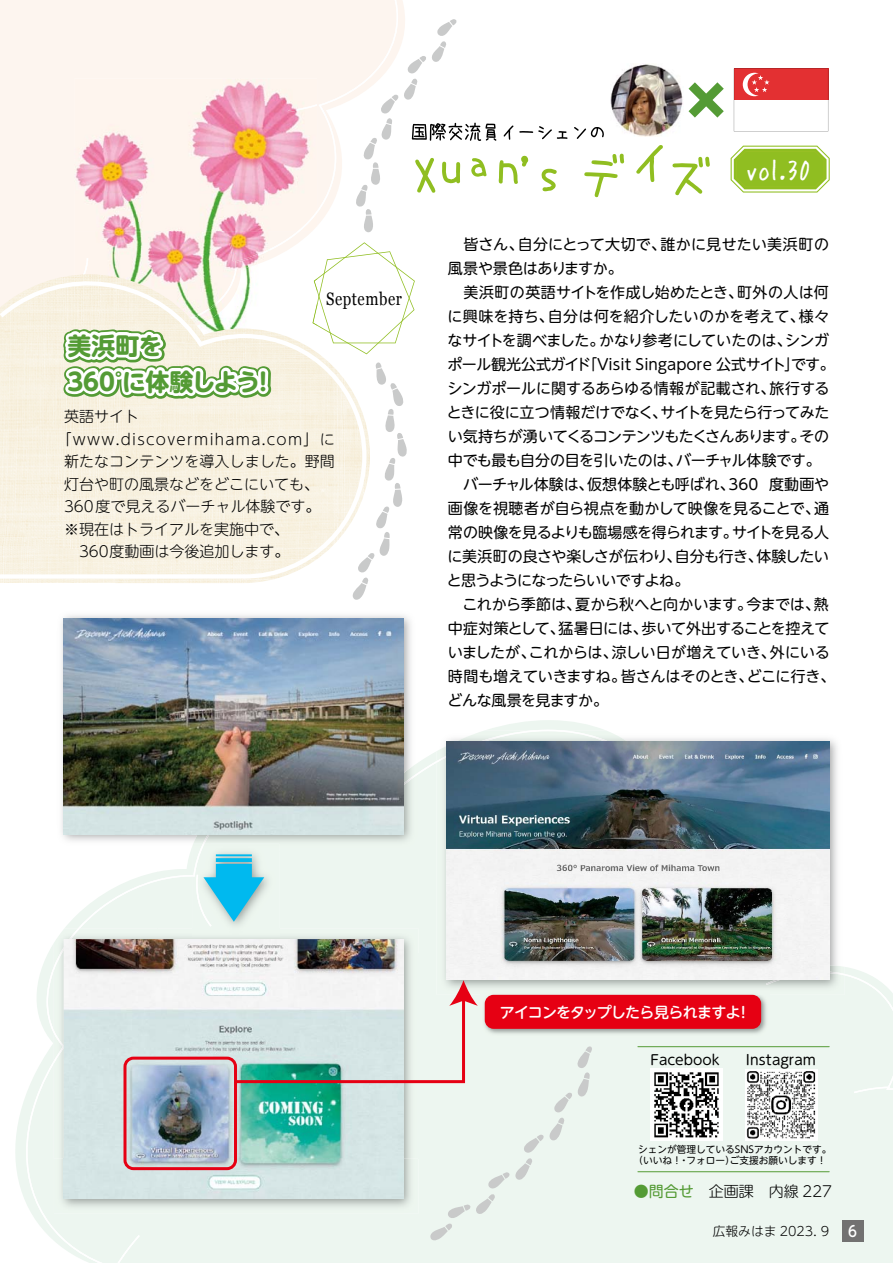
<style>
.page{position:relative;width:893px;height:1263px;background:#fff}
.page>*{position:absolute;margin:0;border:0;box-sizing:border-box;transform-origin:0 0}
.t1{font:30px "Hui Font P";color:#fff}
.t2{font:700 24px/36px "UD Shin M Go Pro";letter-spacing:-.01em;color:#549b35}
.t3{font:18px "Georgia";letter-spacing:.035em;color:#010101;scale:.83 1}
.t4{font:15px/24px "UD Shin M Go Pro";letter-spacing:-.015em;color:#000}
.t5{font:300 15px "UD Shin M Go Pro";color:#000}
.t6{font:300 15px "UD Shin M Go Pro";letter-spacing:.085em;color:#000}
.t7{font:500 15px "UD Shin M Go Pro";letter-spacing:-.055em;color:#fff}
.t8{font:500 15px "UD Shin M Go Pro";letter-spacing:-.055em;color:#fff;scale:.9 1}
.t9{font:13.8px "UD Shin M Go Pro";color:#000}
.t10{font:300 12.75px "UD Shin M Go Pro";color:#000}
.t11{font:9.6px/11.1px "UD Shin M Go Pro";color:#000;text-align:center}
.s1{font-weight:400;color:#549b35}
</style>
<div class="page">
<svg style="left:26px;top:945px;width:41px;height:306px;fill:#edf6f0"></svg>
<div style="left:67px;top:933px;width:826px;height:330px;background:#edf6f0"></div>
<svg style="left:636px;top:145px;width:27px;height:37px"></svg>
<svg style="left:672px;top:157px;width:38px;height:38px"></svg>
<svg style="left:730px;top:145px;width:100px;height:48px;background:#a7cb4e"></svg>
<img style="left:624px;top:64px;width:55px;height:72px">
<svg style="left:679px;top:69px;width:149px;height:62px"></svg>
<img style="left:650px;top:1069px;width:72px;height:72px">
<img style="left:746px;top:1069px;width:72px;height:72px">
<hr style="left:638px;top:1046px;width:191px;height:1px;background:#549b35">
<hr style="left:638px;top:1171px;width:191px;height:1px;background:#549b35">
<img style="left:54px;top:933px;width:365px;height:280px">
<img style="left:64px;top:939px;width:340px;height:259px">
<img style="left:436px;top:976px;width:409px;height:19px">
<img style="left:436px;top:738px;width:409px;height:238px">
<img style="left:661px;top:980px;width:133px;height:5px">
<img style="left:446px;top:741px;width:383px;height:239px">
<img style="left:99px;top:933px;width:59px;height:21px">
<img style="left:279px;top:933px;width:140px;height:21px">
<img style="left:53px;top:1065px;width:1px;height:93px">
<img style="left:419px;top:953px;width:1px;height:27px">
<img style="left:53px;top:933px;width:46px;height:132px">
<img style="left:54px;top:933px;width:26px;height:130px">
<img style="left:193px;top:933px;width:86px;height:4px">
<div style="left:123px;top:1057px;width:114px;height:113px;border:3px solid #e60013;border-radius:9px"></div>
<svg style="left:232px;top:980px;width:362px;height:262px;background:#d2e3de"></svg>
<img style="left:480px;top:990px;width:290px;height:47px">
<div style="left:485px;top:995px;width:276px;height:34px;background:#e60013;border-radius:9px"></div>
<img style="left:0;top:0;width:624px;height:933px">
<div style="left:842px;top:1220px;width:21px;height:22px;background:#727171"></div>
<h2 class="t2" style="left:67px;top:326px;width:209px">美浜町を<br>360°に体験しよう！</h2>
<p class="t3" style="left:326px;top:288px;width:93px">September</p>
<p class="t5" style="left:64px;top:405px;width:76px">英語サイト</p>
<p class="t6" style="left:57px;top:427px;width:280px">「www.discovermihama.com」に</p>
<p class="t5" style="left:64px;top:450px;width:272px">新たなコンテンツを導入しました。野間</p>
<p class="t5" style="left:64px;top:472px;width:256px">灯台や町の風景などをどこにいても、</p>
<p class="t5" style="left:64px;top:495px;width:258px">360度で見えるバーチャル体験です。</p>
<p class="t5" style="left:64px;top:517px;width:226px">※現在はトライアルを実施中で、</p>
<p class="t5" style="left:64px;top:540px;width:227px">　360度動画は今後追加します。</p>
<h1 class="t1" style="left:744px;top:149px;width:69px">vol.30</h1>
<p class="t4" style="left:447px;top:231px;width:390px">　皆さん、自分にとって大切で、誰かに見せたい美浜町の風景や景色はありますか。<br>　美浜町の英語サイトを作成し始めたとき、町外の人は何に興味を持ち、自分は何を紹介したいのかを考えて、様々なサイトを調べました。かなり参考にしていたのは、シンガポール観光公式ガイド「Visit Singapore 公式サイト」です。シンガポールに関するあらゆる情報が記載され、旅行するときに役に立つ情報だけでなく、サイトを見たら行ってみたい気持ちが湧いてくるコンテンツもたくさんあります。その中でも最も自分の目を引いたのは、バーチャル体験です。　バーチャル体験は、仮想体験とも呼ばれ、360 度動画や画像を視聴者が自ら視点を動かして映像を見ることで、通常の映像を見るよりも臨場感を得られます。サイトを見る人に美浜町の良さや楽しさが伝わり、自分も行き、体験したいと思うようになったらいいですよね。<br>　これから季節は、夏から秋へと向かいます。今までは、熱中症対策として、猛暑日には、歩いて外出することを控えていましたが、これからは、涼しい日が増えていき、外にいる時間も増えていきますね。皆さんはそのとき、どこに行き、どんな風景を見ますか。</p>
<p class="t7" style="left:500px;top:1000px;width:252px">アイコンをタップしたら見られますよ！</p>
<p class="t9" style="left:650px;top:1049px;width:71px">Facebook</p>
<p class="t9" style="left:746px;top:1049px;width:72px">Instagram</p>
<p class="t11" style="left:633px;top:1143px;width:199px">シェンが管理しているSNSアカウントです。（いいね！・フォロー）ご支援お願いします！</p>
<p class="t5" style="left:634px;top:1179px;width:200px"><span class="s1">●問合せ</span>　企画課　内線 227</p>
<p class="t10" style="left:713px;top:1221px;width:118px">広報みはま 2023. 9</p>
<p class="t8" style="left:848px;top:1219px;width:11px">6</p>
</div>
